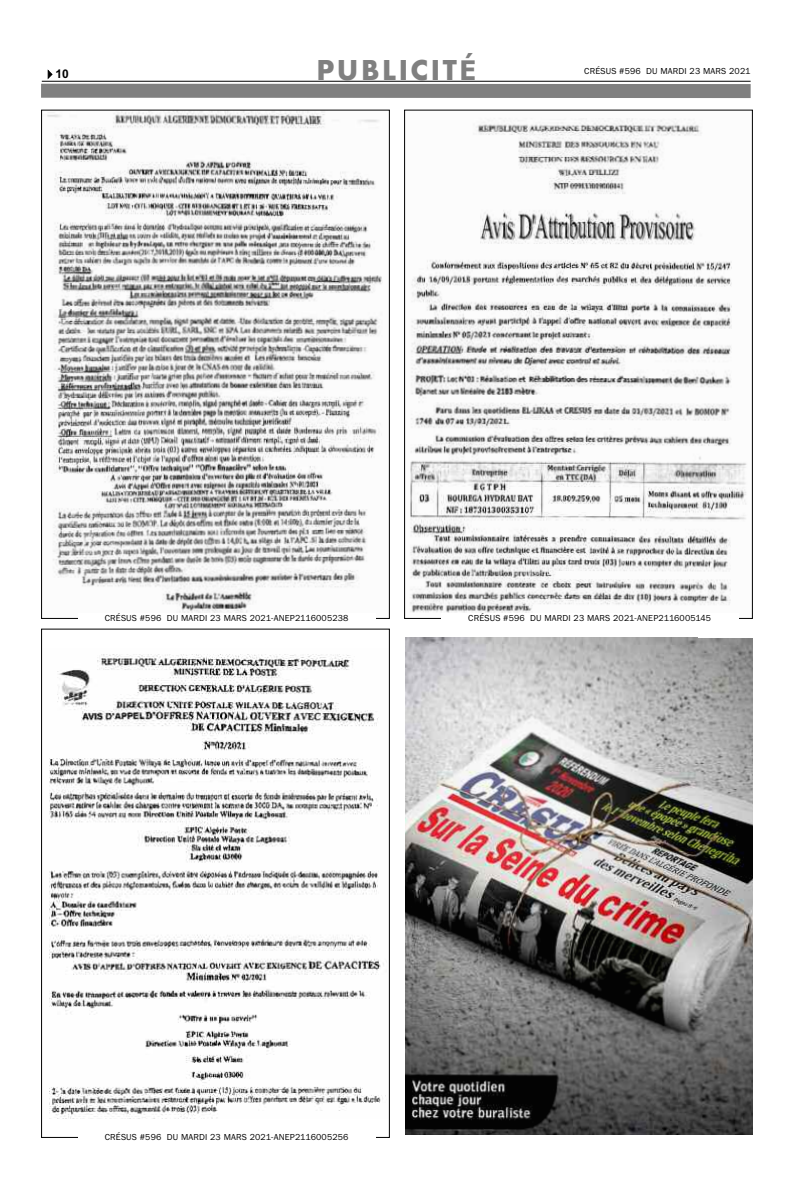
<style>
.page{position:relative;width:794px;height:1191px;background:#fff}
.page>*{position:absolute;margin:0;border:0;box-sizing:border-box;transform-origin:0 0}
.t1{font:700 30px "Aharoni";letter-spacing:.085em;color:#808080}
.t2{font:700 12px "Arial";color:#000}
.t3{font:9px "Franklin Gothic";letter-spacing:.02em;color:#000}
.s1{font-family:"Tahoma";font-size:27px}
</style>
<div class="page">
<svg style="left:41px;top:80px;width:710px;height:18px;background:#8e8e8e"></svg>
<img style="left:405px;top:638px;width:348px;height:496px">
<img style="left:410px;top:118px;width:337px;height:495px">
<img style="left:47px;top:112px;width:335px;height:501px">
<img style="left:49px;top:654px;width:337px;height:464px">
<h2 class="t2" style="left:44px;top:67px;width:27px">✔10</h2>
<h1 class="t1" style="left:316px;top:52px;width:161px">PUBLICIT<span class="s1">É</span></h1>
<p class="t3" style="left:584px;top:65px;width:168px">CRÉSUS #596 DU MARDI 23 MARS 2021</p>
<p class="t3" style="left:105px;top:612px;width:245px">CRÉSUS #596 DU MARDI 23 MARS 2021-ANEP2116005238</p>
<p class="t3" style="left:468px;top:612px;width:244px">CRÉSUS #596 DU MARDI 23 MARS 2021-ANEP2116005145</p>
<p class="t3" style="left:105px;top:1131px;width:245px">CRÉSUS #596 DU MARDI 23 MARS 2021-ANEP2116005256</p>
</div>
